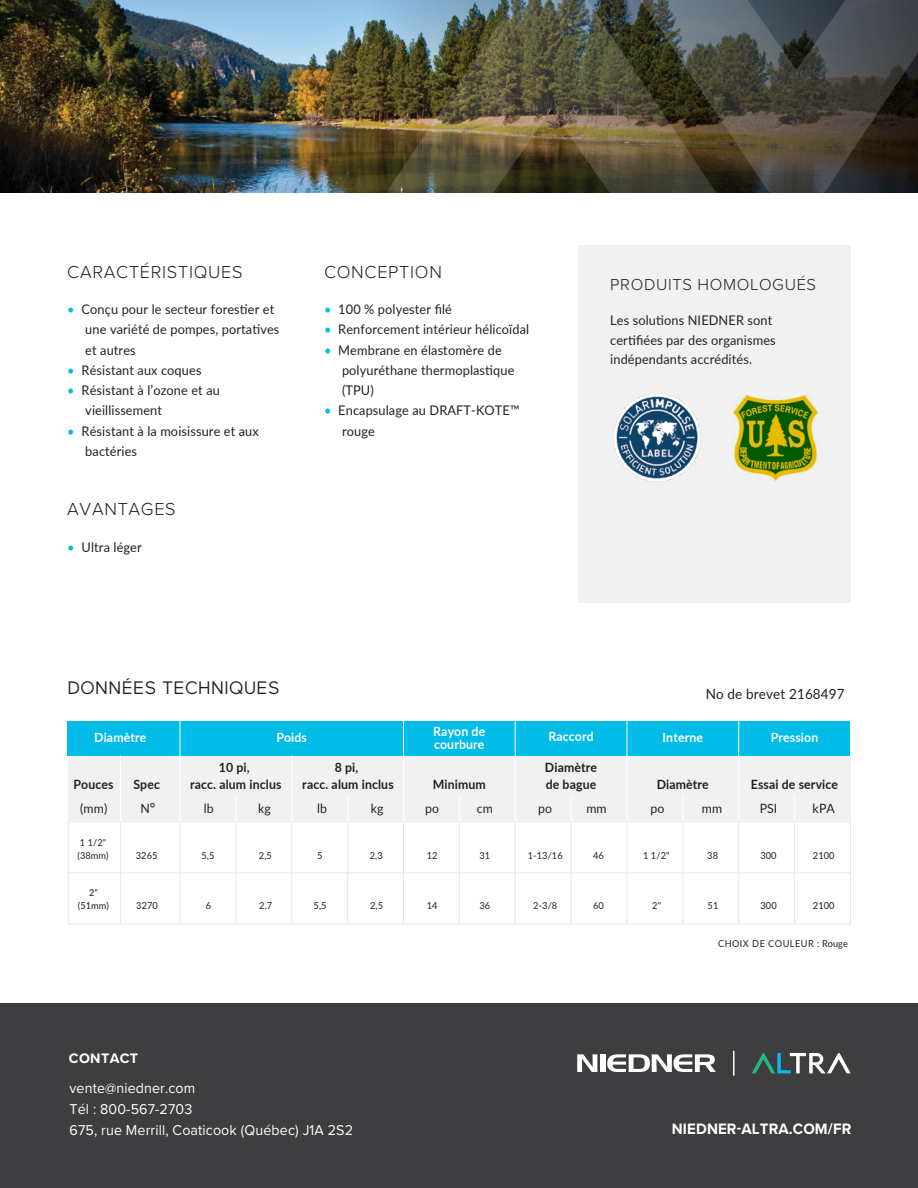
<style>
.page{position:relative;width:918px;height:1188px;background:#fff}
.page>*{position:absolute;margin:0;border:0;box-sizing:border-box;transform-origin:0 0}
.t1{font:300 18px "Proxima Nova";letter-spacing:.04em;color:#231f20}
.t2{font:18px "Maax Trial";letter-spacing:.025em;color:#231f20}
.t3{font:300 16.5px "Proxima Nova";letter-spacing:.04em;color:#231f20}
.t4{font:700 15.6px "Proxima Nova";letter-spacing:.01em;color:#fff;scale:.96 1}
.t5{font:14.85px/21px "Proxima Nova";letter-spacing:.01em;color:#fff;scale:.96 1}
.t6{font:700 14.25px "Proxima Nova";letter-spacing:.025em;color:#fff}
.t7{font:14.1px "Lato";letter-spacing:.01em;color:#231f20;scale:.96 1}
.t8{font:13.35px/20.2px "Lato";letter-spacing:.01em;color:#231f20;scale:.96 1}
.t9{font:700 12.75px/17px "Lato";letter-spacing:.01em;color:#231f20;scale:.96 1}
.t10{font:700 12.75px/13.5px "Lato";letter-spacing:.01em;color:#fff;scale:.96 1}
.t11{font:12.75px "Lato";letter-spacing:.01em;color:#231f20;scale:.96 1}
.t12{font:9.6px/13.8px "Lato";letter-spacing:.01em;color:#231f20;scale:.96 1}
.t13{font:9.6px "Lato";letter-spacing:.05em;color:#231f20;scale:.96 1}
.s1{color:#00bce7}
.s2{font-size:14.1px}
</style>
<div class="page">
<img style="left:0;top:0;width:268px;height:193px">
<img style="left:268px;top:0;width:246px;height:193px">
<img style="left:514px;top:0;width:404px;height:193px">
<div style="left:67px;top:721px;width:783px;height:34px;background:#00bce7"></div>
<div style="left:68px;top:756px;width:782px;height:66px;background:#f1f1f2"></div>
<hr style="left:180px;top:721px;width:1px;height:101px;background:#fff">
<hr style="left:403px;top:721px;width:1px;height:101px;background:#fff">
<hr style="left:515px;top:721px;width:1px;height:101px;background:#fff">
<hr style="left:627px;top:721px;width:1px;height:101px;background:#fff">
<hr style="left:738px;top:721px;width:1px;height:101px;background:#fff">
<hr style="left:120px;top:755px;width:1px;height:67px;background:#fff">
<hr style="left:291px;top:755px;width:1px;height:67px;background:#fff">
<svg style="left:794px;top:796px;width:1px;height:26px"></svg>
<hr style="left:180px;top:822px;width:1px;height:52px;background:#e6e7e8">
<hr style="left:403px;top:822px;width:1px;height:102px;background:#e6e7e8">
<hr style="left:515px;top:822px;width:1px;height:52px;background:#e6e7e8">
<hr style="left:627px;top:822px;width:1px;height:52px;background:#e6e7e8">
<hr style="left:120px;top:822px;width:1px;height:52px;background:#e6e7e8">
<hr style="left:291px;top:822px;width:1px;height:52px;background:#e6e7e8">
<hr style="left:236px;top:822px;width:1px;height:52px;background:#e6e7e8">
<hr style="left:348px;top:822px;width:1px;height:52px;background:#e6e7e8">
<hr style="left:682px;top:822px;width:1px;height:52px;background:#e6e7e8">
<hr style="left:794px;top:822px;width:1px;height:52px;background:#e6e7e8">
<hr style="left:738px;top:822px;width:1px;height:52px;background:#e6e7e8">
<hr style="left:850px;top:822px;width:1px;height:52px;background:#e6e7e8">
<hr style="left:68px;top:822px;width:1px;height:52px;background:#e6e7e8">
<hr style="left:68px;top:872px;width:782px;height:1px;background:#e6e7e8">
<hr style="left:571px;top:822px;width:1px;height:52px;background:#e6e7e8">
<hr style="left:180px;top:872px;width:1px;height:52px;background:#e6e7e8">
<hr style="left:347px;top:872px;width:1px;height:52px;background:#e6e7e8">
<hr style="left:571px;top:872px;width:1px;height:52px;background:#e6e7e8">
<hr style="left:682px;top:872px;width:1px;height:52px;background:#e6e7e8">
<hr style="left:794px;top:872px;width:1px;height:52px;background:#e6e7e8">
<hr style="left:120px;top:872px;width:1px;height:52px;background:#e6e7e8">
<hr style="left:291px;top:872px;width:1px;height:52px;background:#e6e7e8">
<hr style="left:236px;top:872px;width:1px;height:52px;background:#e6e7e8">
<hr style="left:515px;top:872px;width:1px;height:52px;background:#e6e7e8">
<hr style="left:738px;top:872px;width:1px;height:52px;background:#e6e7e8">
<hr style="left:850px;top:872px;width:1px;height:52px;background:#e6e7e8">
<hr style="left:68px;top:872px;width:1px;height:52px;background:#e6e7e8">
<hr style="left:68px;top:924px;width:782px;height:1px;background:#e6e7e8">
<hr style="left:627px;top:872px;width:1px;height:52px;background:#e6e7e8">
<hr style="left:459px;top:822px;width:1px;height:102px;background:#e6e7e8">
<svg style="left:459px;top:796px;width:1px;height:26px"></svg>
<div style="left:579px;top:245px;width:272px;height:357px;background:#f1f1f2"></div>
<img style="left:613px;top:393px;width:88px;height:89px">
<img style="left:734px;top:395px;width:84px;height:85px">
<div style="left:0;top:1003px;width:918px;height:185px;background:#3e3d3f"></div>
<svg style="left:577px;top:1054px;width:20px;height:18px"></svg>
<div style="left:600px;top:1054px;width:6px;height:18px;background:#fff"></div>
<svg style="left:607px;top:1054px;width:109px;height:18px"></svg>
<hr style="left:733px;top:1051px;width:2px;height:25px;background:#fff">
<svg style="left:752px;top:1053px;width:99px;height:20px"></svg>
<h1 class="t1" style="left:67px;top:258px;width:177px">CARACTÉRISTIQUES</h1>
<p class="t8" style="left:85px;top:299px;width:204px;text-indent:-18px"><span class="s1">•</span> Conçu pour le secteur forestier et une variété de pompes, portatives et autres</p>
<p class="t8" style="left:67px;top:359px;width:141px"><span class="s1">•</span> Résistant aux coques</p>
<p class="t8" style="left:85px;top:380px;width:142px;text-indent:-18px"><span class="s1">•</span> Résistant à l’ozone et au vieillissement</p>
<p class="t8" style="left:85px;top:420px;width:182px;text-indent:-18px"><span class="s1">•</span> Résistant à la moisissure et aux bactéries</p>
<h1 class="t1" style="left:67px;top:496px;width:110px">AVANTAGES</h1>
<p class="t8" style="left:67px;top:536px;width:79px"><span class="s1">•</span> Ultra léger</p>
<h1 class="t1" style="left:324px;top:258px;width:119px">CONCEPTION</h1>
<p class="t8" style="left:324px;top:299px;width:135px"><span class="s1">•</span> 100 % polyester filé</p>
<p class="t8" style="left:324px;top:319px;width:215px"><span class="s1">•</span> Renforcement intérieur hélicoïdal</p>
<p class="t8" style="left:342px;top:339px;width:181px;text-indent:-18px"><span class="s1">•</span> Membrane en élastomère de polyuréthane thermoplastique (TPU)</p>
<p class="t8" style="left:342px;top:400px;width:187px;text-indent:-18px"><span class="s1">•</span> Encapsulage au DRAFT-KOTE™ rouge</p>
<p class="t3" style="left:610px;top:272px;width:207px">PRODUITS HOMOLOGUÉS</p>
<p class="t8" style="left:610px;top:310px;width:174px;line-height:19.5px">Les solutions NIEDNER sont certifiées par des organismes indépendants accrédités.</p>
<h1 class="t2" style="left:67px;top:678px;width:214px">DONNÉES TECHNIQUES</h1>
<p class="t10" style="left:94px;top:730px;width:56px">Diamètre</p>
<p class="t10" style="left:276px;top:730px;width:33px">Poids</p>
<p class="t10" style="left:433px;top:724px;width:56px">Rayon de courbure</p>
<p class="t10" style="left:548px;top:729px;width:49px">Raccord</p>
<p class="t10" style="left:663px;top:730px;width:44px">Interne</p>
<p class="t10" style="left:771px;top:730px;width:51px">Pression</p>
<p class="t9" style="left:657px;top:775px;width:56px">Diamètre</p>
<p class="t9" style="left:751px;top:775px;width:92px">Essai de service</p>
<p class="t7" style="left:706px;top:684px;width:146px">No de brevet 2168497</p>
<p class="t9" style="left:190px;top:758px;width:97px;text-align:center">10 pi,<br>racc. alum inclus</p>
<p class="t9" style="left:335px;top:758px;width:26px">8 pi,</p>
<p class="t9" style="left:545px;top:758px;width:56px">Diamètre de bague</p>
<p class="t9" style="left:73px;top:775px;width:43px">Pouces</p>
<p class="t9" style="left:133px;top:775px;width:29px">Spec</p>
<p class="t9" style="left:302px;top:775px;width:97px">racc. alum inclus</p>
<p class="t9" style="left:433px;top:775px;width:57px">Minimum</p>
<p class="t11" style="left:425px;top:799px;width:16px">po</p>
<p class="t11" style="left:477px;top:799px;width:18px">cm</p>
<p class="t12" style="left:427px;top:849px;width:13px">12</p>
<p class="t12" style="left:480px;top:849px;width:13px">31</p>
<p class="t11" style="left:80px;top:799px;width:30px">(mm)</p>
<p class="t11" style="left:140px;top:799px;width:17px">N<span class="s2">°</span></p>
<p class="t11" style="left:204px;top:799px;width:12px">lb</p>
<p class="t11" style="left:258px;top:799px;width:15px">kg</p>
<p class="t11" style="left:317px;top:799px;width:12px">lb</p>
<p class="t11" style="left:371px;top:799px;width:15px">kg</p>
<p class="t11" style="left:651px;top:799px;width:16px">po</p>
<p class="t11" style="left:702px;top:799px;width:23px">mm</p>
<p class="t11" style="left:760px;top:799px;width:20px">PSI</p>
<p class="t11" style="left:813px;top:799px;width:25px">kPA</p>
<p class="t12" style="left:136px;top:849px;width:24px">3265</p>
<p class="t12" style="left:202px;top:849px;width:15px">5,5</p>
<p class="t12" style="left:259px;top:849px;width:15px">2,5</p>
<p class="t12" style="left:317px;top:849px;width:7px">5</p>
<p class="t12" style="left:370px;top:849px;width:15px">2,3</p>
<p class="t12" style="left:528px;top:849px;width:38px">1-13/16</p>
<p class="t12" style="left:643px;top:849px;width:29px">1 1/2"</p>
<p class="t12" style="left:707px;top:849px;width:13px">38</p>
<p class="t12" style="left:760px;top:849px;width:18px">300</p>
<p class="t12" style="left:813px;top:849px;width:24px">2100</p>
<p class="t12" style="left:78px;top:885px;width:34px;text-align:center">2" (51mm)</p>
<p class="t11" style="left:538px;top:799px;width:16px">po</p>
<p class="t11" style="left:586px;top:799px;width:23px">mm</p>
<p class="t12" style="left:593px;top:849px;width:13px">46</p>
<p class="t12" style="left:78px;top:835px;width:34px">1 1/2" (38mm)</p>
<p class="t12" style="left:136px;top:899px;width:24px">3270</p>
<p class="t12" style="left:206px;top:899px;width:7px">6</p>
<p class="t12" style="left:259px;top:899px;width:15px">2,7</p>
<p class="t12" style="left:314px;top:899px;width:15px">5,5</p>
<p class="t12" style="left:370px;top:899px;width:15px">2,5</p>
<p class="t12" style="left:533px;top:899px;width:27px">2-3/8</p>
<p class="t12" style="left:652px;top:899px;width:11px">2"</p>
<p class="t12" style="left:708px;top:899px;width:13px">51</p>
<p class="t12" style="left:760px;top:899px;width:18px">300</p>
<p class="t12" style="left:813px;top:899px;width:24px">2100</p>
<p class="t12" style="left:427px;top:899px;width:13px">14</p>
<p class="t12" style="left:480px;top:899px;width:13px">36</p>
<p class="t12" style="left:593px;top:899px;width:13px">60</p>
<p class="t6" style="left:69px;top:1047px;width:71px">CONTACT</p>
<p class="t5" style="left:69px;top:1077px;width:297px">vente@niedner.com<br>Tél : 800-567-2703<br>675, rue Merrill, Coaticook (Québec) J1A 2S2</p>
<p class="t13" style="left:718px;top:937px;width:137px">CHOIX DE COULEUR : Rouge</p>
<p class="t4" style="left:672px;top:1117px;width:189px">NIEDNER-ALTRA.COM/FR</p>
</div>
